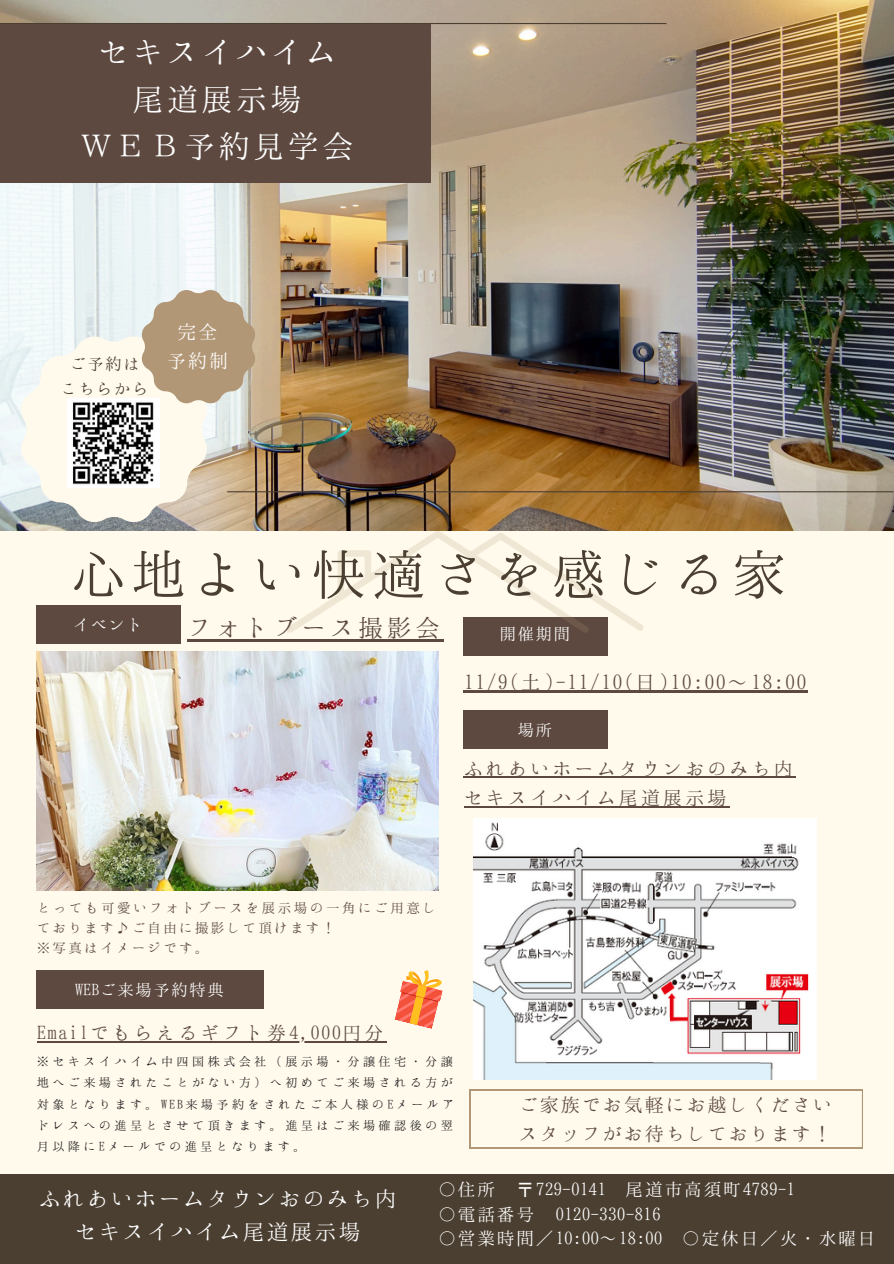
<style>
.page{position:relative;width:894px;height:1264px;background:#fff}
.page>*{position:absolute;margin:0;border:0;box-sizing:border-box;transform-origin:0 0}
.t1{font:60px "Hannari Mincho";color:#4b3f31}
.t2{font:34.5px/47.2px "Hannari Mincho";color:#fff;text-align:center}
.t3{font:27px "Hannari Mincho";letter-spacing:.055em;color:#5d4940}
.t4{font:24px/32.7px "Hannari Mincho";color:#fff;text-align:center}
.t5{font:22.5px "Hannari Mincho";letter-spacing:.055em;color:#5d4940}
.t6{font:21px/29.2px "Hannari Mincho";letter-spacing:.055em;color:#5d4940}
.t7{font:21px/29.2px "Hannari Mincho";color:#5d4940}
.t8{font:21px/29.2px "Hannari Mincho";color:#fff;text-align:center}
.t9{font:19.5px "Hannari Mincho";color:#fff}
.t10{font:18px "Hannari Mincho";color:#fff}
.t11{font:18px "Hannari Mincho";color:#4b3f31}
.t12{font:15px/20.2px "Hannari Mincho";letter-spacing:.055em;color:#5d4940}
.t13{font:13.5px/21.3px "Hannari Mincho";letter-spacing:.15em;color:#231f20;text-align:justify}
</style>
<div class="page">
<div style="left:0;top:0;width:893px;height:1263px;background:#fffaec"></div>
<div style="left:0;top:1174px;width:893px;height:89px;background:#4b3f31"></div>
<img style="left:0;top:0;width:893px;height:530px">
<img style="left:37px;top:651px;width:401px;height:239px">
<div style="left:0;top:24px;width:430px;height:159px;background:#5d4940"></div>
<hr style="left:0;top:23px;width:666px;height:1px;background:#4b3f31">
<hr style="left:227px;top:491px;width:666px;height:1px;background:#4b3f31">
<div style="left:463px;top:617px;width:144px;height:38px;background:#5d4940"></div>
<div style="left:463px;top:709px;width:144px;height:39px;background:#5d4940"></div>
<svg style="left:395px;top:970px;width:48px;height:59px"></svg>
<svg style="left:21px;top:290px;width:234px;height:232px"></svg>
<svg style="left:287px;top:530px;width:356px;height:103px"></svg>
<img style="left:68px;top:398px;width:92px;height:89px">
<hr style="left:463px;top:690px;width:344px;height:3px;background:#5d4940">
<hr style="left:463px;top:776px;width:332px;height:2px;background:#5d4940">
<hr style="left:463px;top:806px;width:266px;height:1px;background:#5d4940">
<div style="left:37px;top:605px;width:144px;height:38px;background:#5d4940"></div>
<hr style="left:187px;top:639px;width:257px;height:2px;background:#5d4940">
<div style="left:37px;top:970px;width:227px;height:38px;background:#5d4940"></div>
<hr style="left:37px;top:1041px;width:349px;height:1px;background:#5d4940">
<svg style="left:469px;top:1089px;width:393px;height:59px"></svg>
<img style="left:473px;top:818px;width:342px;height:261px">
<p class="t2" style="left:81px;top:27px;width:277px">セキスイハイム尾道展示場<br>ＷＥＢ予約見学会</p>
<p class="t11" style="left:70px;top:354px;width:74px">ご予約は</p>
<p class="t11" style="left:61px;top:379px;width:92px">こちらから</p>
<h3 class="t8" style="left:167px;top:316px;width:64px">完全予約制</h3>
<h5 class="t1" style="left:71px;top:542px;width:721px">心地よい快適さを感じる家</h5>
<h4 class="t10" style="left:73px;top:615px;width:74px">イベント</h4>
<p class="t3" style="left:187px;top:613px;width:256px">フォトブース撮影会</p>
<h1 class="t10" style="left:499px;top:624px;width:74px">開催期間</h1>
<p class="t5" style="left:463px;top:669px;width:344px">11/9(土 )-11/10(日 )10:00～ 18:00</p>
<p class="t10" style="left:517px;top:720px;width:38px">場所</p>
<p class="t6" style="left:463px;top:753px;width:332px">ふれあいホームタウンおのみち内セキスイハイム尾道展示場</p>
<p class="t12" style="left:37px;top:896px;width:402px">とっても可愛いフォトブースを展示場の一角にご用意しております♪ご自由に撮影して頂けます！</p>
<p class="t12" style="left:37px;top:937px;width:175px">※写真はイメージです。</p>
<p class="t10" style="left:75px;top:980px;width:152px">WEBご来場予約特典</p>
<p class="t6" style="left:37px;top:1017px;width:350px">Emailでもらえるギフト券4,000円分</p>
<h6 class="t13" style="left:37px;top:1050px;width:420px">※セキスイハイム中四国株式会社（展示場・分譲住宅・分譲地へご来場されたことがない方）へ初めてご来場される方が対象となります。WEB来場予約をされたご本人様のEメールアドレスへの進呈とさせて頂きます。進呈はご来場確認後の翌月以降にEメールでの進呈となります。</h6>
<h5 class="t7" style="left:518px;top:1089px;width:316px">ご家族でお気軽にお越しくださいスタッフがお待ちしております！</h5>
<h5 class="t4" style="left:39px;top:1181px;width:361px">ふれあいホームタウンおのみち内セキスイハイム尾道展示場</h5>
<p class="t9" style="left:438px;top:1178px;width:358px">〇住所 〒729-0141 尾道市高須町4789-1</p>
<p class="t9" style="left:438px;top:1203px;width:224px">〇電話番号 0120-330-816</p>
<h5 class="t9" style="left:438px;top:1227px;width:431px">〇営業時間／10:00～ 18:00 〇定休日／火・水曜日</h5>
</div>
